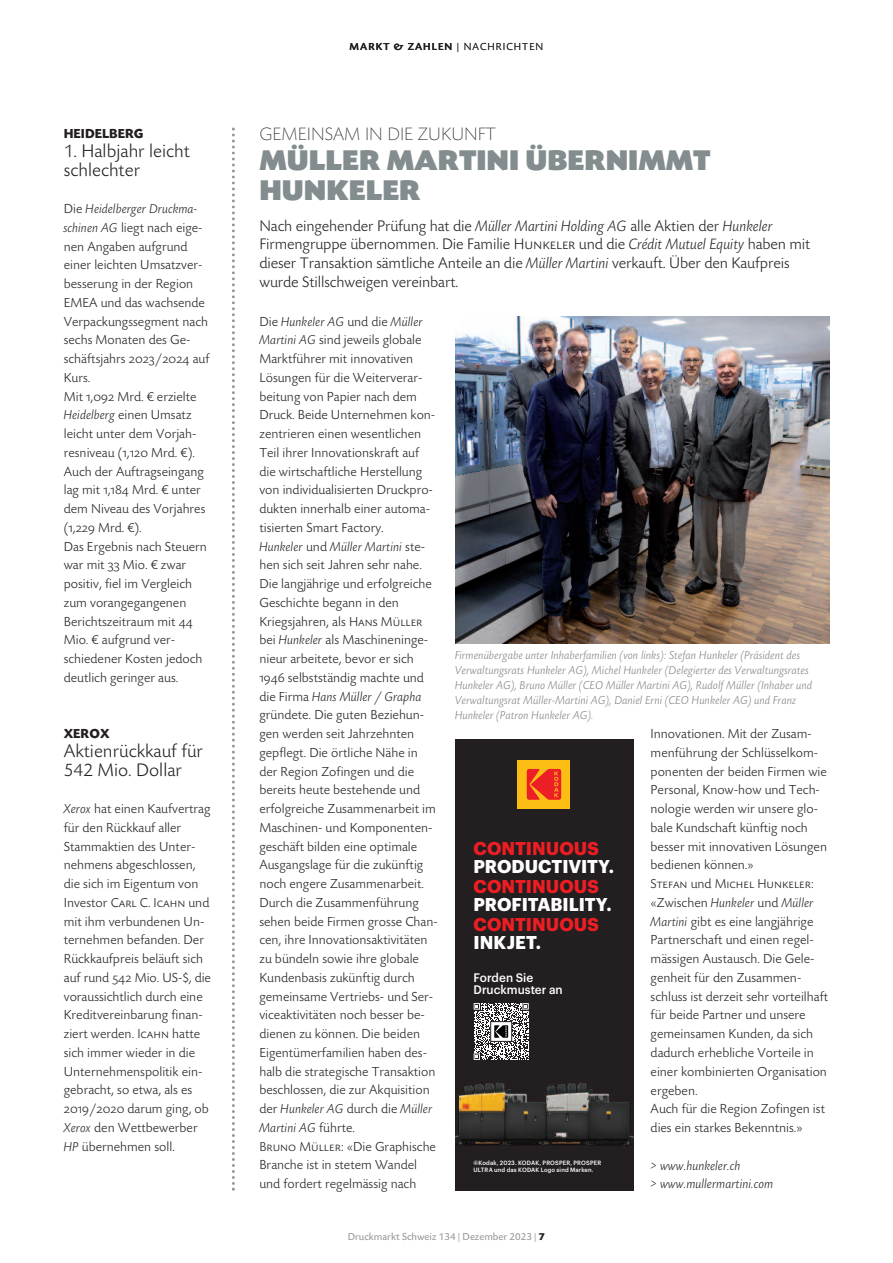
<style>
.page{position:relative;width:893px;height:1263px;background:#fff}
.page>*{position:absolute;margin:0;border:0;box-sizing:border-box;transform-origin:0 0}
.t1{font:30px/30px "Today SB Ultra";color:#838c8e}
.t2{font:300 18.75px/18.8px "Today SB";color:#231f20}
.t3{font:300 expanded 18.75px "Today SB";color:#231f20}
.t4{font:700 18.15px "Graphik";letter-spacing:-.005em;color:#fff}
.t5{font:700 18.15px "Graphik";color:#ee1d23}
.t6{font:300 15.75px/18.8px "Today SB";letter-spacing:-.01em;color:#231f20}
.t7{font:300 13.5px/18.8px "Today SB";color:#231f20}
.t8{font:italic 300 13.5px/18.8px "Today SB";color:#231f20}
.t9{font:13.5px "Today SB Caps Lig";color:#231f20}
.t10{font:700 13.5px "Today SB";color:#231f20}
.t11{font:500 12.15px/12.1px "Graphik";color:#fff}
.t12{font:italic 300 12px/15px "Today SB";color:#808285}
.t13{font:10.5px "Today SB";color:#939598}
.t14{font:500 10.5px "Today SB";letter-spacing:.1em;color:#231f20}
.t15{font:500 6px/7.2px "Graphik";letter-spacing:.02em;color:#fff}
.s1{font-style:italic}
.s2{font-family:"Today SB Caps Lig";font-weight:400}
.s3{font-weight:300}
.s4{font-family:"Today SB";font-weight:300}
.s5{font-weight:700;color:#231f20}
</style>
<div class="page">
<svg style="left:232px;top:128px;width:3px;height:1063px"></svg>
<div style="left:455px;top:739px;width:179px;height:452px;background:#231f20"></div>
<img style="left:455px;top:1082px;width:179px;height:65px">
<svg style="left:474px;top:1003px;width:55px;height:57px"></svg>
<div style="left:518px;top:760px;width:52px;height:49px;background:#fcbe15"></div>
<svg style="left:527px;top:769px;width:34px;height:31px"></svg>
<img style="left:455px;top:317px;width:374px;height:326px">
<p class="t10" style="left:64px;top:129px;width:81px">HEIDELBERG</p>
<h2 class="t2" style="left:64px;top:143px;width:128px">1. Halbjahr leicht schlechter</h2>
<p class="t7" style="left:64px;top:201px;width:147px">Die <span class="s1">Heidelberger Druckma&shy;schinen AG</span> liegt nach eige&shy;nen Angaben aufgrund einer leichten Umsatzver&shy;besserung in der Region<br>EMEA und das wachsende<br>Verpackungssegment nach sechs Monaten des Ge&shy;schäftsjahrs <span class="s2">2023/2024</span> auf<br>Kurs.<br>Mit <span class="s2">1,092</span> Mrd. € erzielte<br><span class="s1">Heidelberg</span> einen Umsatz leicht unter dem Vorjah&shy;resniveau (<span class="s2">1,120</span> Mrd. €).<br>Auch der Auftragseingang lag mit <span class="s2">1,184</span> Mrd. € unter dem Niveau des Vorjahres (<span class="s2">1,229</span> Mrd. €).<br>Das Ergebnis nach Steuern war mit <span class="s2">33</span> Mio. € zwar positiv, fiel im Vergleich zum vorangegangenen<br>Berichtszeitraum mit <span class="s2">44<br></span>Mio. € aufgrund ver&shy;schiedener Kosten jedoch deutlich geringer aus.</p>
<p class="t10" style="left:64px;top:729px;width:47px">XEROX</p>
<h2 class="t2" style="left:64px;top:743px;width:141px">Aktienrückkauf für<br>542 Mio. Dollar</h2>
<p class="t7" style="left:64px;top:801px;width:149px"><span class="s1">Xerox</span> hat einen Kaufvertrag für den Rückkauf aller<br>Stammaktien des Unter&shy;nehmens abgeschlossen, die sich im Eigentum von<br>Investor <span class="s2">Carl C. Icahn</span> und mit ihm verbundenen Un&shy;ternehmen befanden. Der<br>Rückkaufpreis beläuft sich auf rund <span class="s2">542</span> Mio. US-$, die voraussichtlich durch eine<br>Kreditvereinbarung finan&shy;ziert werden. <span class="s2">Icahn</span> hatte sich immer wieder in die<br>Unternehmenspolitik ein&shy;gebracht, so etwa, als es<br><span class="s2">2019/2020</span> darum ging, ob<br><span class="s1">Xerox</span> den Wettbewerber<br><span class="s1">HP</span> übernehmen soll.</p>
<p class="t14" style="left:350px;top:42px;width:195px">MARKT &amp; ZAHLEN <span class="s3">| NACHRICHTEN</span></p>
<h2 class="t3" style="left:259px;top:123px;width:238px">GEMEINSAM IN DIE ZUKUNFT</h2>
<h1 class="t1" style="left:259px;top:145px;width:453px">MÜLLER MARTINI ÜBERNIMMT<br>HUNKELER</h1>
<p class="t6" style="left:259px;top:218px;width:552px">Nach eingehender Prüfung hat die <span class="s1">Müller Martini Holding AG</span> alle Aktien der <span class="s1">Hunkeler </span>Firmengruppe übernommen. Die Familie <span class="s2">Hunkeler</span> und die <span class="s1">Crédit Mutuel Equity</span> haben mit dieser Transaktion sämtliche Anteile an die <span class="s1">Müller Martini</span> verkauft. Über den Kaufpreis wurde Stillschweigen vereinbart.</p>
<p class="t7" style="left:259px;top:313px;width:180px">Die <span class="s1">Hunkeler AG</span> und die <span class="s1">Müller<br>Martini AG</span> sind jeweils globale<br>Marktführer mit innovativen<br>Lösungen für die Weiterverar&shy;beitung von Papier nach dem<br>Druck. Beide Unternehmen kon&shy;zentrieren einen wesentlichen<br>Teil ihrer Innovationskraft auf die wirtschaftliche Herstellung von individualisierten Druckpro&shy;dukten innerhalb einer automa&shy;tisierten Smart Factory.<br><span class="s1">Hunkeler</span> und <span class="s1">Müller Martini</span> ste&shy;hen sich seit Jahren sehr nahe.<br>Die langjährige und erfolgreiche<br>Geschichte begann in den<br>Kriegsjahren, als <span class="s2">Hans Müller </span>bei <span class="s1">Hunkeler</span> als Maschineninge&shy;nieur arbeitete, bevor er sich<br><span class="s2">1946</span> selbstständig machte und die Firma <span class="s1">Hans Müller / Grapha </span>gründete. Die guten Beziehun&shy;gen werden seit Jahrzehnten gepflegt. Die örtliche Nähe in der Region Zofingen und die bereits heute bestehende und erfolgreiche Zusammenarbeit im<br>Maschinen- und Komponenten&shy;geschäft bilden eine optimale<br>Ausgangslage für die zukünftig noch engere Zusammenarbeit.<br>Durch die Zusammenführung sehen beide Firmen grosse Chan&shy;cen, ihre Innovationsaktivitäten zu bündeln sowie ihre globale<br>Kundenbasis zukünftig durch gemeinsame Vertriebs- und Ser&shy;viceaktivitäten noch besser be&shy;dienen zu können. Die beiden<br>Eigentümerfamilien haben des&shy;halb die strategische Transaktion beschlossen, die zur Akquisition der <span class="s1">Hunkeler AG</span> durch die <span class="s1">Müller<br>Martini AG</span> führte.<br><span class="s2">Bruno Müller</span>: «Die Graphische<br>Branche ist in stetem Wandel und fordert regelmässig nach</p>
<p class="t12" style="left:455px;top:647px;width:359px">Firmenübergabe unter Inhaberfamilien (von links): Stefan Hunkeler (Präsident des Verwaltungsrats Hunkeler AG), Michel Hunkeler (Delegierter des Verwaltungsrates Hunkeler AG), Bruno Müller (CEO Müller Martini AG), Rudolf Müller (Inhaber und Verwaltungsrat Müller-Martini AG), Daniel Erni (CEO Hunkeler AG) und Franz Hunkeler (Patron Hunkeler AG).</p>
<h3 class="t5" style="left:474px;top:841px;width:127px">CONTINUOUS</h3>
<h3 class="t4" style="left:474px;top:859px;width:142px">PRODUCTIVITY.</h3>
<h3 class="t5" style="left:474px;top:879px;width:127px">CONTINUOUS</h3>
<h3 class="t4" style="left:474px;top:897px;width:140px">PROFITABILITY.</h3>
<h3 class="t5" style="left:474px;top:917px;width:127px">CONTINUOUS</h3>
<h3 class="t4" style="left:474px;top:936px;width:69px">INKJET.</h3>
<p class="t11" style="left:473px;top:972px;width:91px">Forden Sie<br>Druckmuster an</p>
<p class="t15" style="left:473px;top:1159px;width:129px">©Kodak, 2023. KODAK, PROSPER, PROSPER<br>ULTRA und das KODAK Logo sind Marken.</p>
<p class="t7" style="left:651px;top:726px;width:178px">Innovationen. Mit der Zusam&shy;menführung der Schlüsselkom&shy;ponenten der beiden Firmen wie<br>Personal, Know-how und Tech&shy;nologie werden wir unsere glo&shy;bale Kundschaft künftig noch besser mit innovativen Lösungen bedienen können.»</p>
<p class="t9" style="left:651px;top:876px;width:165px">Stefan <span class="s4">und</span> Michel Hunkeler<span class="s4">:</span></p>
<p class="t7" style="left:651px;top:894px;width:179px">«Zwischen <span class="s1">Hunkeler</span> und <span class="s1">Müller<br>Martini</span> gibt es eine langjährige<br>Partnerschaft und einen regel&shy;mässigen Austausch. Die Gele&shy;genheit für den Zusammen&shy;schluss ist derzeit sehr vorteilhaft für beide Partner und unsere gemeinsamen Kunden, da sich dadurch erhebliche Vorteile in einer kombinierten Organisation ergeben.<br>Auch für die Region Zofingen ist dies ein starkes Bekenntnis.»</p>
<p class="t8" style="left:651px;top:1155px;width:125px">&gt; www.hunkeler.ch<br>&gt; www.mullermartini.com</p>
<p class="t13" style="left:348px;top:1233px;width:199px">Druckmarkt Schweiz 134 | Dezember 2023 | <span class="s5">7</span></p>
</div>
